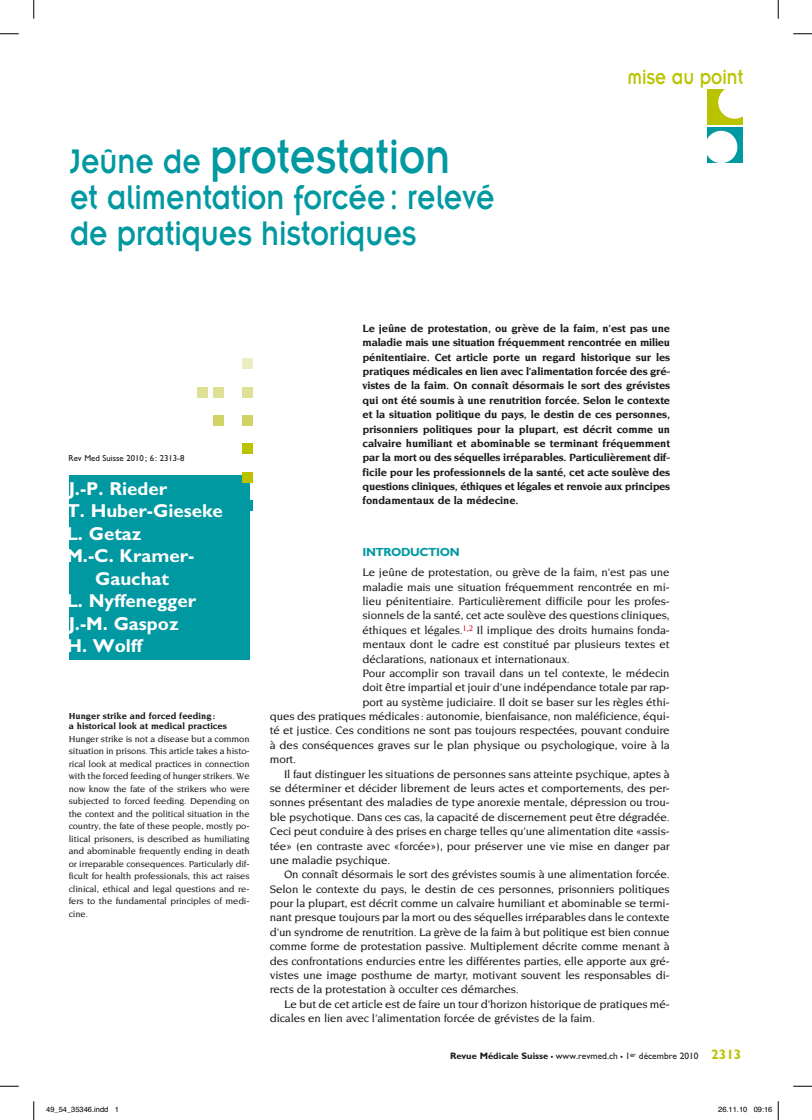
<style>
.page{position:relative;width:812px;height:1120px;background:#fff}
.page>*{position:absolute;margin:0;border:0;box-sizing:border-box;transform-origin:0 0}
.t1{font:52.5px "Insignia";color:#0098a1;scale:.83 1}
.t2{font:37.5px/36.2px "Insignia";color:#0098a1;scale:.83 1}
.t3{font:22.5px "Insignia";color:#bac300;scale:.83 1}
.t4{font:700 18.75px "Gill Sans";color:#fff}
.t5{font:700 11.75px "Gill Sans";letter-spacing:-.035em;color:#0098a1}
.t6{font:500 11.62px "Novarese";letter-spacing:-.01em;color:#1a171c}
.t7{font:700 11.25px/14.4px "Novarese";letter-spacing:-.015em;color:#1a171c;text-align:justify}
.t8{font:500 9.38px/12.5px "Novarese";letter-spacing:-.01em;color:#1a171c;text-align:justify}
.t9{font:700 9.38px/10.6px "Novarese";color:#1a171c}
.t10{font:9.38px "Gill Sans";color:#1a171c}
.t11{font:8.75px "Gill Sans";color:#1a171c}
.t12{font:7.5px "Helvetica";color:#000}
.s1{font-size:37.5px}
.s2{font-weight:700}
.s3{font-weight:700;font-size:13.75px}
.s4{font-weight:700;font-size:13.75px;color:#bac300}
</style>
<div class="page">
<div style="left:69px;top:475px;width:180px;height:184px;background:#0098a1"></div>
<div style="left:242px;top:358px;width:10px;height:11px;background:#ecedc3"></div>
<div style="left:242px;top:387px;width:10px;height:10px;background:#dee096"></div>
<div style="left:242px;top:415px;width:10px;height:11px;background:#d0d465"></div>
<div style="left:213px;top:387px;width:11px;height:10px;background:#dee096"></div>
<div style="left:213px;top:415px;width:11px;height:11px;background:#d0d465"></div>
<div style="left:198px;top:387px;width:10px;height:10px;background:#dee096"></div>
<div style="left:242px;top:444px;width:10px;height:10px;background:#bac300"></div>
<div style="left:242px;top:472px;width:10px;height:11px;background:#bac300"></div>
<div style="left:242px;top:500px;width:10px;height:11px;background:#0098a1"></div>
<div style="left:707px;top:89px;width:35px;height:36px;background:#bac300"></div>
<div style="left:718px;top:86px;width:33px;height:33px;background:#fff;border-radius:50%"></div>
<div style="left:707px;top:127px;width:35px;height:35px;background:#0098a1"></div>
<div style="left:705px;top:131px;width:32px;height:32px;background:#fff;border-radius:50%"></div>
<svg style="left:0;top:33px;width:19px;height:2px"></svg>
<svg style="left:793px;top:33px;width:19px;height:2px"></svg>
<svg style="left:0;top:1085px;width:19px;height:2px"></svg>
<svg style="left:793px;top:1085px;width:19px;height:2px"></svg>
<svg style="left:33px;top:0;width:2px;height:19px"></svg>
<svg style="left:33px;top:1101px;width:2px;height:19px"></svg>
<svg style="left:777px;top:0;width:2px;height:19px"></svg>
<svg style="left:777px;top:1101px;width:2px;height:19px"></svg>
<h1 class="t1" style="left:70px;top:129px;width:459px"><span class="s1">Jeûne de</span> protestation</h1>
<h2 class="t2" style="left:70px;top:179px;width:513px">et alimentation forcée: relevé de pratiques historiques</h2>
<h3 class="t3" style="left:627px;top:66px;width:141px">mise au point</h3>
<p class="t11" style="left:68px;top:453px;width:117px">Rev Med Suisse 2010; 6: 2313-8</p>
<h3 class="t4" style="left:69px;top:477px;width:100px">J.-P. Rieder</h3>
<h3 class="t4" style="left:66px;top:500px;width:158px">T. Huber-Gieseke</h3>
<h3 class="t4" style="left:66px;top:522px;width:77px">L. Getaz</h3>
<h3 class="t4" style="left:66px;top:545px;width:129px">M.-C. Kramer-</h3>
<h3 class="t4" style="left:95px;top:567px;width:76px">Gauchat</h3>
<h3 class="t4" style="left:66px;top:590px;width:131px">L. Nyffenegger</h3>
<h3 class="t4" style="left:69px;top:612px;width:112px">J.-M. Gaspoz</h3>
<h3 class="t4" style="left:66px;top:635px;width:77px">H. Wolff</h3>
<p class="t9" style="left:69px;top:710px;width:160px">Hunger strike and forced feeding:<br>a historical look at medical practices</p>
<p class="t8" style="left:69px;top:732px;width:182px">Hunger strike is not a disease but a common situation in prisons. This article takes a histo&shy;rical look at medical practices in connection with the forced feeding of hunger strikers. We now know the fate of the strikers who were subjected to forced feeding. Depending on the context and the political situation in the country, the fate of these people, mostly po&shy;litical prisoners, is described as humiliating and abominable frequently ending in death or irreparable consequences. Particularly dif&shy;ficult for health professionals, this act raises clinical, ethical and legal questions and re&shy;fers to the fundamental principles of medi&shy;cine.</p>
<p class="t7" style="left:362px;top:321px;width:309px">Le jeûne de protestation, ou grève de la faim, n’est pas une maladie mais une situation fréquemment rencontrée en milieu pénitentiaire. Cet article porte un regard historique sur les pratiques médicales en lien avec l’alimentation forcée des gré&shy;vistes de la faim. On connaît désormais le sort des grévistes qui ont été soumis à une renutrition forcée. Selon le contexte et la situation politique du pays, le destin de ces personnes, prisonniers politiques pour la plupart, est décrit comme un calvaire humiliant et abominable se terminant fréquemment par la mort ou des séquelles irréparables. Particulièrement dif&shy;ficile pour les professionnels de la santé, cet acte soulève des questions cliniques, éthiques et légales et renvoie aux principes fondamentaux de la médecine.</p>
<p class="t5" style="left:362px;top:545px;width:99px">INTRODUCTION</p>
<p class="t6" style="left:362px;top:566px;width:309px">Le jeûne de protestation, ou grève de la faim, n’est pas une</p>
<p class="t6" style="left:362px;top:580px;width:309px">maladie mais une situation fréquemment rencontrée en mi-</p>
<p class="t6" style="left:362px;top:595px;width:309px">lieu pénitentiaire. Particulièrement difficile pour les profes-</p>
<p class="t6" style="left:362px;top:609px;width:309px">sionnels de la santé, cet acte soulève des questions cliniques,</p>
<p class="t6" style="left:362px;top:623px;width:309px">éthiques et légales.<sup>1,2</sup> Il implique des droits humains fonda-</p>
<p class="t6" style="left:362px;top:638px;width:309px">mentaux dont le cadre est constitué par plusieurs textes et</p>
<p class="t6" style="left:362px;top:652px;width:209px">déclarations, nationaux et internationaux.</p>
<p class="t6" style="left:362px;top:667px;width:308px">Pour accomplir son travail dans un tel contexte, le médecin</p>
<p class="t6" style="left:362px;top:681px;width:309px">doit être impartial et jouir d’une indépendance totale par rap-</p>
<p class="t6" style="left:362px;top:695px;width:309px">port au système judiciaire. Il doit se baser sur les règles éthi-</p>
<p class="t6" style="left:270px;top:710px;width:401px">ques des pratiques médicales: autonomie, bienfaisance, non maléficience, équi-</p>
<p class="t6" style="left:270px;top:724px;width:401px">té et justice. Ces conditions ne sont pas toujours respectées, pouvant conduire</p>
<p class="t6" style="left:270px;top:739px;width:401px">à des conséquences graves sur le plan physique ou psychologique, voire à la</p>
<p class="t6" style="left:270px;top:753px;width:28px">mort.</p>
<p class="t6" style="left:284px;top:767px;width:387px">Il faut distinguer les situations de personnes sans atteinte psychique, aptes à</p>
<p class="t6" style="left:270px;top:782px;width:401px">se déterminer et décider librement de leurs actes et comportements, des per-</p>
<p class="t6" style="left:270px;top:796px;width:401px">sonnes présentant des maladies de type anorexie mentale, dépression ou trou-</p>
<p class="t6" style="left:270px;top:810px;width:401px">ble psychotique. Dans ces cas, la capacité de discernement peut être dégradée.</p>
<p class="t6" style="left:270px;top:825px;width:401px">Ceci peut conduire à des prises en charge telles qu’une alimentation dite «assis-</p>
<p class="t6" style="left:270px;top:839px;width:401px">tée» (en contraste avec «forcée»), pour préserver une vie mise en danger par</p>
<p class="t6" style="left:270px;top:854px;width:122px">une maladie psychique.</p>
<p class="t6" style="left:284px;top:868px;width:387px">On connaît désormais le sort des grévistes soumis à une alimentation forcée.</p>
<p class="t6" style="left:270px;top:882px;width:401px">Selon le contexte du pays, le destin de ces personnes, prisonniers politiques</p>
<p class="t6" style="left:270px;top:897px;width:401px">pour la plupart, est décrit comme un calvaire humiliant et abominable se termi-</p>
<p class="t6" style="left:270px;top:911px;width:401px">nant presque toujours par la mort ou des séquelles irréparables dans le contexte</p>
<p class="t6" style="left:270px;top:925px;width:401px">d’un syndrome de renutrition. La grève de la faim à but politique est bien connue</p>
<p class="t6" style="left:270px;top:940px;width:401px">comme forme de protestation passive. Multiplement décrite comme menant à</p>
<p class="t6" style="left:270px;top:954px;width:401px">des confrontations endurcies entre les différentes parties, elle apporte aux gré-</p>
<p class="t6" style="left:270px;top:969px;width:401px">vistes une image posthume de martyr, motivant souvent les responsables di-</p>
<p class="t6" style="left:270px;top:983px;width:250px">rects de la protestation à occulter ces démarches.</p>
<p class="t6" style="left:284px;top:997px;width:387px">Le but de cet article est de faire un tour d’horizon historique de pratiques mé-</p>
<p class="t6" style="left:270px;top:1012px;width:326px">dicales en lien avec l’alimentation forcée de grévistes de la faim.</p>
<p class="t10" style="left:450px;top:1050px;width:293px"><span class="s2">Revue Médicale Suisse</span> <span class="s3">–</span> www.revmed.ch <span class="s3">–</span> 1<sup>er</sup> décembre 2010 <span class="s4">2313</span></p>
<p class="t12" style="left:46px;top:1104px;width:74px">49_54_35346.indd 1</p>
<p class="t12" style="left:718px;top:1104px;width:56px">26.11.10 09:16</p>
</div>
